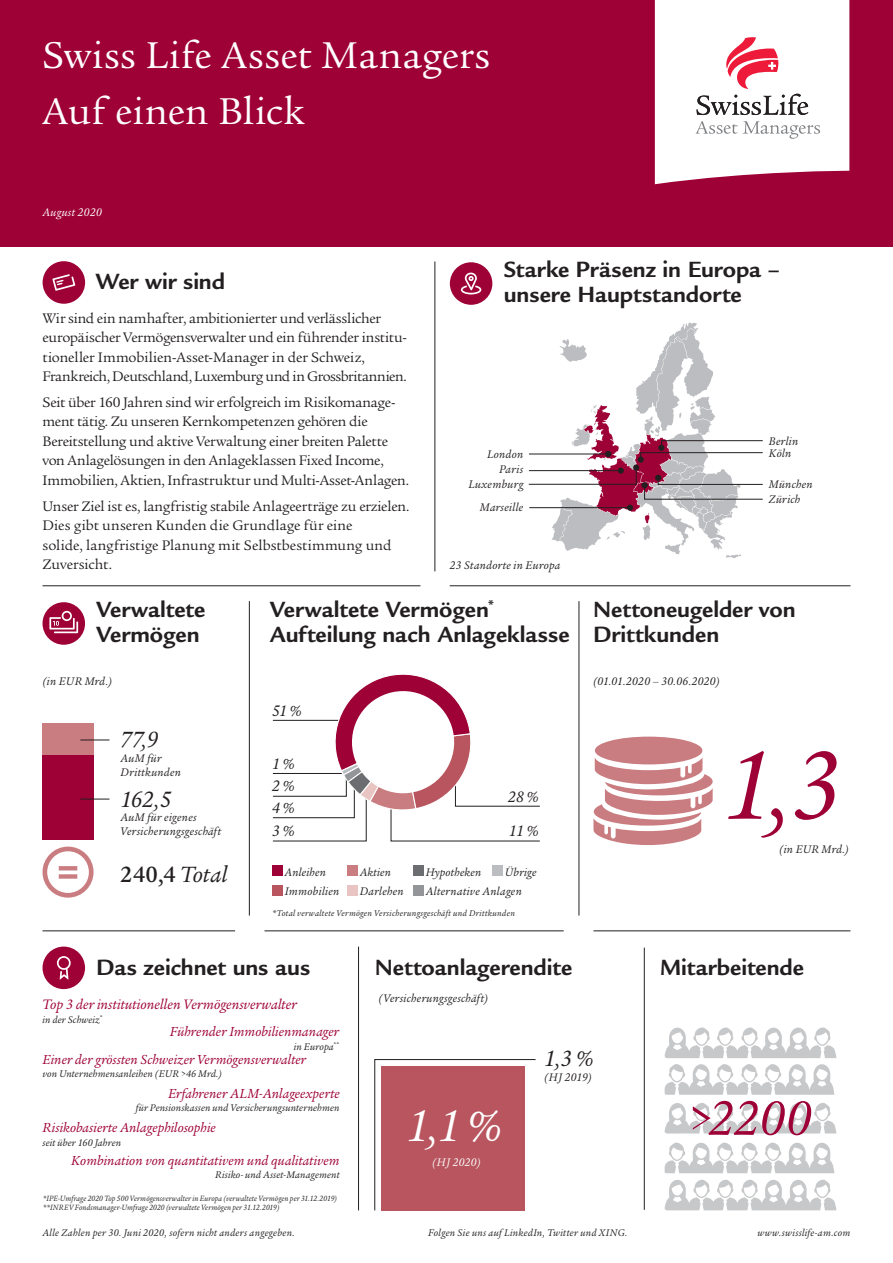
<style>
.page{position:relative;width:893px;height:1263px;background:#fff}
.page>*{position:absolute;margin:0;border:0;box-sizing:border-box;transform-origin:0 0}
.t1{font:italic 105px "Legacy Serif Std";color:#9e0135}
.t2{font:italic 52.5px "Legacy Serif Std";color:#9e0135}
.t3{font:italic 48px "Legacy Serif Std";color:#fff}
.t4{font:40.5px "Legacy Serif Std";letter-spacing:.005em;color:#fff}
.t5{font:700 24px/25.5px "Legacy Sans Std";color:#231f20}
.Kursiv{font:italic 24px "Legacy Serif Std";color:#231f20}
.Kursiv-2{font:500 24px "Legacy Serif Std";color:#231f20}
.t6{font:italic 16.5px "Legacy Serif Std";color:#231f20}
.t7{font:15px/19.5px "Legacy Serif Std";letter-spacing:-.015em;color:#231f20}
.t8{font:italic 14.85px "Legacy Serif Std";letter-spacing:.005em;color:#9e0135}
.t9{font:italic 14.25px "Legacy Serif Std";letter-spacing:.005em;color:#9e0135}
.t10{font:italic 12px "Legacy Serif Std";letter-spacing:.025em;color:#231f20}
.t11{font:italic 12px "Legacy Serif Std";letter-spacing:.025em;color:#fff}
.Absatzformat_1{font:italic 10.5px "Legacy Serif Std";letter-spacing:.02em;color:#231f20}
.t12{font:italic 9px "Legacy Serif Std";letter-spacing:.035em;color:#231f20}
.t13{font:italic 8.25px "Legacy Serif Std";letter-spacing:.015em;color:#231f20;scale:.95 1}
.s1{font-weight:400;font-style:italic}
</style>
<div class="page">
<svg style="left:664px;top:1103px;width:172px;height:30px"></svg>
<svg style="left:664px;top:1027px;width:172px;height:68px"></svg>
<svg style="left:664px;top:1142px;width:172px;height:68px"></svg>
<div style="left:0;top:0;width:893px;height:247px;background:#9e0135"></div>
<svg style="left:655px;top:0;width:194px;height:184px;background:#f4e6e9"></svg>
<svg style="left:528px;top:322px;width:235px;height:236px"></svg>
<div style="left:633px;top:464px;width:6px;height:7px;background:#231f20;border-radius:50%"></div>
<hr style="left:43px;top:585px;width:377px;height:1px;background:#231f20">
<hr style="left:450px;top:585px;width:400px;height:1px;background:#231f20">
<hr style="left:43px;top:930px;width:192px;height:1px;background:#231f20">
<hr style="left:265px;top:930px;width:299px;height:1px;background:#231f20">
<hr style="left:593px;top:930px;width:257px;height:1px;background:#231f20">
<hr style="left:434px;top:261px;width:1px;height:310px;background:#231f20">
<hr style="left:249px;top:601px;width:1px;height:314px;background:#231f20">
<hr style="left:358px;top:946px;width:1px;height:264px;background:#231f20">
<hr style="left:644px;top:947px;width:1px;height:263px;background:#231f20">
<svg style="left:43px;top:846px;width:51px;height:52px"></svg>
<div style="left:43px;top:755px;width:51px;height:85px;background:#9e0135"></div>
<div style="left:43px;top:723px;width:51px;height:31px;background:#ca7d81"></div>
<svg style="left:80px;top:740px;width:29px;height:1px"></svg>
<svg style="left:80px;top:799px;width:29px;height:1px"></svg>
<svg style="left:374px;top:1059px;width:162px;height:152px;background:#bb676f"></svg>
<hr style="left:579px;top:601px;width:1px;height:314px;background:#231f20">
<svg style="left:272px;top:674px;width:268px;height:167px"></svg>
<div style="left:595px;top:737px;width:107px;height:27px;background:#ca7d81;border-radius:50%"></div>
<svg style="left:593px;top:757px;width:120px;height:88px"></svg>
<div style="left:43px;top:261px;width:42px;height:43px;background:#9e0135;border-radius:50%"></div>
<svg style="left:52px;top:274px;width:23px;height:17px"></svg>
<div style="left:450px;top:262px;width:42px;height:43px;background:#9e0135;border-radius:50%"></div>
<svg style="left:461px;top:273px;width:20px;height:21px"></svg>
<div style="left:43px;top:602px;width:42px;height:43px;background:#9e0135;border-radius:50%"></div>
<svg style="left:49px;top:611px;width:29px;height:22px"></svg>
<div style="left:43px;top:946px;width:42px;height:43px;background:#9e0135;border-radius:50%"></div>
<svg style="left:57px;top:956px;width:14px;height:24px"></svg>
<div style="left:272px;top:866px;width:10px;height:10px;background:#9e0135"></div>
<div style="left:347px;top:866px;width:10px;height:10px;background:#ca7d81"></div>
<div style="left:413px;top:866px;width:10px;height:10px;background:#6c6d70"></div>
<div style="left:493px;top:866px;width:10px;height:10px;background:#bcbdc0"></div>
<div style="left:272px;top:885px;width:10px;height:10px;background:#b8555e"></div>
<div style="left:347px;top:885px;width:10px;height:10px;background:#e8c4c2"></div>
<div style="left:413px;top:885px;width:10px;height:10px;background:#939598"></div>
<p class="t4" style="left:43px;top:33px;width:449px">Swiss Life Asset Managers</p>
<p class="t4" style="left:43px;top:88px;width:264px">Auf einen Blick</p>
<p class="t11" style="left:43px;top:205px;width:61px">August 2020</p>
<p class="t5" style="left:96px;top:269px;width:131px">Wer wir sind</p>
<p class="t7" style="left:43px;top:308px;width:366px">Wir sind ein namhafter, ambitionierter und verlässlicher europäischer Vermögensverwalter und ein führender institu&shy;tioneller Immobilien-Asset-Manager in der Schweiz, Frankreich, Deutschland, Luxemburg und in Grossbritannien.</p>
<p class="t7" style="left:43px;top:393px;width:368px">Seit über 160 Jahren sind wir erfolgreich im Risikomanage&shy;ment tätig. Zu unseren Kernkompetenzen gehören die Bereitstellung und aktive Verwaltung einer breiten Palette von Anlagelösungen in den Anlageklassen Fixed Income, Immobilien, Aktien, Infrastruktur und Multi-Asset-Anlagen.</p>
<p class="t7" style="left:43px;top:496px;width:368px">Unser Ziel ist es, langfristig stabile Anlageerträge zu erzielen.<br>Dies gibt unseren Kunden die Grundlage für eine<br>solide, langfristige Planung mit Selbstbestimmung und Zuversicht.</p>
<p class="t5" style="left:504px;top:257px;width:278px">Starke Präsenz in Europa – unsere Hauptstandorte</p>
<p class="t10" style="left:769px;top:434px;width:31px">Berlin</p>
<p class="t10" style="left:769px;top:446px;width:24px">Köln</p>
<p class="t10" style="left:487px;top:447px;width:38px">London</p>
<p class="t10" style="left:499px;top:463px;width:26px">Paris</p>
<p class="t10" style="left:480px;top:501px;width:45px">Marseille</p>
<p class="t10" style="left:468px;top:477px;width:56px">Luxemburg</p>
<p class="t10" style="left:769px;top:477px;width:45px">München</p>
<p class="t10" style="left:769px;top:492px;width:33px">Zürich</p>
<p class="t10" style="left:450px;top:558px;width:112px">23 Standorte in Europa</p>
<p class="t5" style="left:96px;top:597px;width:110px">Verwaltete<br>Vermögen</p>
<p class="t10" style="left:43px;top:674px;width:71px">(in EUR Mrd.)</p>
<p class="Kursiv" style="left:121px;top:726px;width:39px">77,9</p>
<p class="t10" style="left:121px;top:751px;width:43px">AuM für</p>
<p class="t10" style="left:121px;top:765px;width:62px">Drittkunden</p>
<p class="Kursiv" style="left:121px;top:785px;width:53px">162,5</p>
<p class="t10" style="left:121px;top:810px;width:78px">AuM für eigenes</p>
<p class="t10" style="left:121px;top:825px;width:102px">Versicherungsgeschäft</p>
<p class="Kursiv-2" style="left:121px;top:861px;width:108px">240,4 <span class="s1">Total</span></p>
<p class="t5" style="left:270px;top:597px;width:227px">Verwaltete Vermögen<sup>*</sup></p>
<p class="t5" style="left:270px;top:622px;width:301px">Aufteilung nach Anlageklasse</p>
<p class="t6" style="left:272px;top:701px;width:31px">51%</p>
<p class="t6" style="left:272px;top:754px;width:24px">1%</p>
<p class="t6" style="left:272px;top:798px;width:24px">4%</p>
<p class="t6" style="left:272px;top:822px;width:24px">3%</p>
<p class="t6" style="left:272px;top:776px;width:24px">2%</p>
<p class="t6" style="left:508px;top:787px;width:32px">28%</p>
<p class="t6" style="left:509px;top:822px;width:32px">11%</p>
<p class="t10" style="left:285px;top:865px;width:43px">Anleihen</p>
<p class="t10" style="left:360px;top:865px;width:33px">Aktien</p>
<p class="t10" style="left:426px;top:865px;width:57px">Hypotheken</p>
<p class="t10" style="left:505px;top:865px;width:33px">Übrige</p>
<p class="t10" style="left:285px;top:885px;width:56px">Immobilien</p>
<p class="t10" style="left:360px;top:885px;width:45px">Darlehen</p>
<p class="t10" style="left:426px;top:885px;width:97px">Alternative Anlagen</p>
<p class="t12" style="left:272px;top:908px;width:245px">*Total verwaltete Vermögen Versicherungsgeschäft und Drittkunden</p>
<p class="t5" style="left:593px;top:597px;width:204px">Nettoneugelder von</p>
<p class="t5" style="left:593px;top:622px;width:128px">Drittkunden</p>
<p class="t10" style="left:593px;top:674px;width:128px">(01.01.2020 – 30.06.2020)</p>
<p class="t1" style="left:723px;top:726px;width:121px">1,3</p>
<p class="t10" style="left:779px;top:843px;width:71px">(in EUR Mrd.)</p>
<p class="t5" style="left:96px;top:955px;width:215px">Das zeichnet uns aus</p>
<p class="t5" style="left:660px;top:955px;width:145px">Mitarbeitende</p>
<p class="t5" style="left:375px;top:955px;width:199px">Nettoanlagerendite</p>
<p class="t10" style="left:378px;top:992px;width:111px">(Versicherungsgeschäft)</p>
<p class="t8" style="left:43px;top:996px;width:256px">Top 3 der institutionellen Vermögensverwalter</p>
<p class="Absatzformat_1" style="left:43px;top:1013px;width:61px">in der Schweiz<sup>*</sup></p>
<p class="t9" style="left:170px;top:1023px;width:171px">Führender Immobilienmanager</p>
<p class="Absatzformat_1" style="left:294px;top:1040px;width:47px">in Europa<sup>**</sup></p>
<p class="t9" style="left:168px;top:1085px;width:173px">Erfahrener ALM-Anlageexperte</p>
<p class="Absatzformat_1" style="left:136px;top:1102px;width:205px">für Pensionskassen und Versicherungsunternehmen</p>
<p class="t9" style="left:43px;top:1051px;width:265px">Einer der grössten Schweizer Vermögensverwalter</p>
<p class="Absatzformat_1" style="left:43px;top:1068px;width:181px">von Unternehmensanleihen (EUR &gt;46 Mrd.)</p>
<p class="t9" style="left:43px;top:1119px;width:175px">Risikobasierte Anlagephilosophie</p>
<p class="Absatzformat_1" style="left:43px;top:1136px;width:80px">seit über 160 Jahren</p>
<p class="t9" style="left:71px;top:1152px;width:270px">Kombination von quantitativem und qualitativem</p>
<p class="Absatzformat_1" style="left:215px;top:1169px;width:126px">Risiko- und Asset-Management</p>
<p class="t13" style="left:43px;top:1193px;width:311px">*IPE-Umfrage 2020 Top 500 Vermögensverwalter in Europa (verwaltete Vermögen per 31.12.2019)</p>
<p class="t13" style="left:43px;top:1203px;width:251px">**INREV Fondsmanager-Umfrage 2020 (verwaltete Vermögen per 31.12.2019)</p>
<p class="t3" style="left:407px;top:1099px;width:97px">1,1%</p>
<p class="t11" style="left:432px;top:1156px;width:50px">(HJ 2020)</p>
<p class="Kursiv" style="left:544px;top:1045px;width:51px">1,3%</p>
<p class="t10" style="left:544px;top:1070px;width:49px">(HJ 2019)</p>
<p class="t2" style="left:687px;top:1088px;width:126px">&gt;2200</p>
<p class="Absatzformat_1" style="left:43px;top:1227px;width:254px">Alle Zahlen per 30. Juni 2020, sofern nicht anders angegeben.</p>
<p class="Absatzformat_1" style="left:428px;top:1227px;width:201px">Folgen Sie uns auf LinkedIn, Twitter und XING.</p>
<p class="Absatzformat_1" style="left:758px;top:1227px;width:94px">www.swisslife-am.com</p>
</div>
